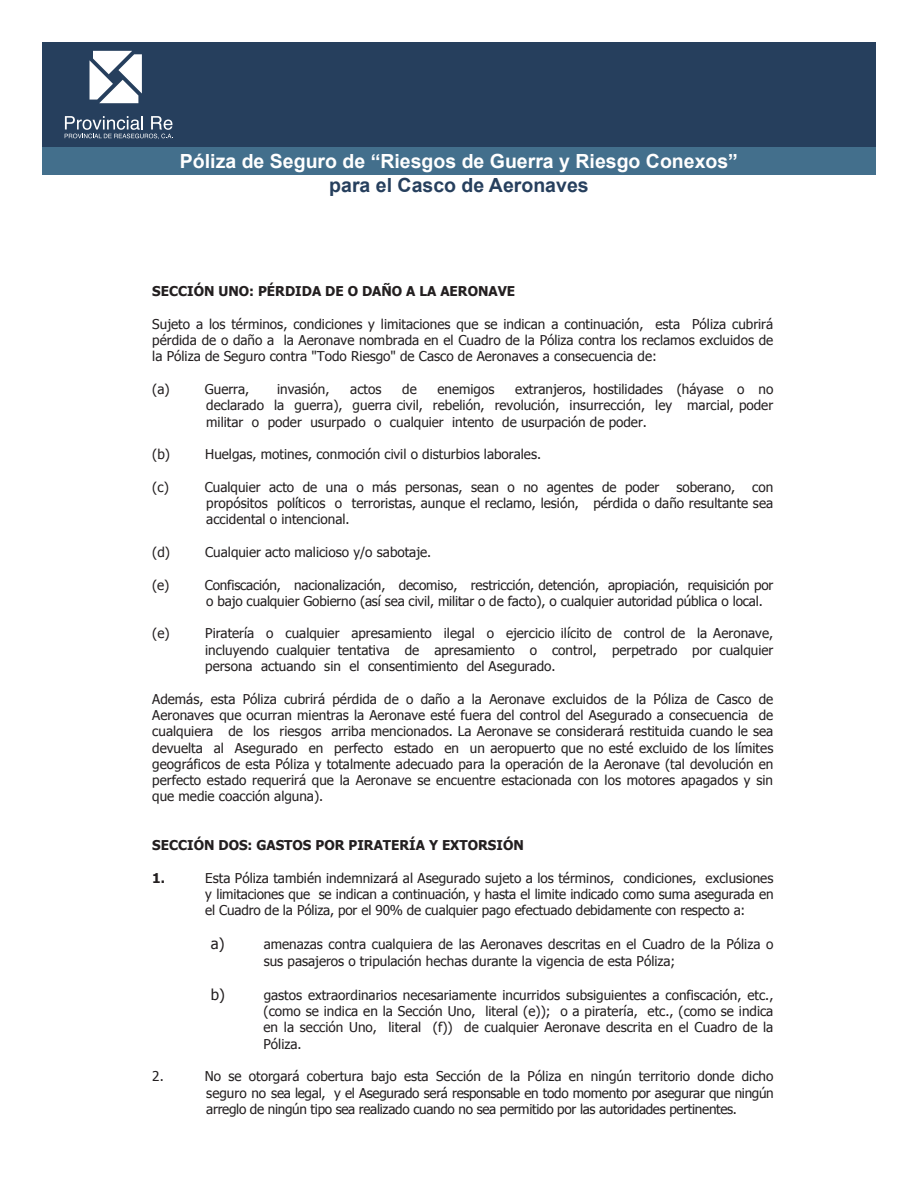
<style>
.page{position:relative;width:918px;height:1188px;background:#fff}
.page>*{position:absolute;margin:0;border:0;box-sizing:border-box;transform-origin:0 0}
.t1{font:700 19.5px "Arial";color:#fff}
.t2{font:700 19.5px "Arial";color:#263f5d}
.t3{font:15px "Tahoma";color:#231f20}
.t4{font:13.5px/16.4px "Tahoma";color:#231f20;text-align:justify}
.t5{font:700 13.5px "Tahoma";color:#231f20}
</style>
<div class="page">
<div style="left:43px;top:43px;width:833px;height:104px;background:#263f5d"></div>
<svg style="left:90px;top:51px;width:52px;height:52px"></svg>
<svg style="left:65px;top:116px;width:108px;height:23px"></svg>
<div style="left:43px;top:147px;width:833px;height:28px;background:#436f8c"></div>
<h1 class="t1" style="left:180px;top:148px;width:560px">Póliza de Seguro de “Riesgos de Guerra y Riesgo Conexos”</h1>
<h1 class="t2" style="left:329px;top:172px;width:261px">para el Casco de Aeronaves</h1>
<p class="t5" style="left:152px;top:282px;width:364px">SECCIÓN UNO: PÉRDIDA DE O DAÑO A LA AERONAVE</p>
<p class="t4" style="left:152px;top:315px;width:623px">Sujeto a los términos, condiciones y limitaciones que se indican a continuación, esta Póliza cubrirá pérdida de o daño a la Aeronave nombrada en el Cuadro de la Póliza contra los reclamos excluidos de la Póliza de Seguro contra "Todo Riesgo" de Casco de Aeronaves a consecuencia de:</p>
<p class="t4" style="left:152px;top:380px;width:19px">(a)</p>
<p class="t4" style="left:205px;top:380px;width:46px">Guerra,</p>
<p class="t4" style="left:277px;top:380px;width:54px">invasión,</p>
<p class="t4" style="left:350px;top:380px;width:33px">actos</p>
<p class="t4" style="left:402px;top:380px;width:16px">de</p>
<p class="t4" style="left:438px;top:380px;width:58px">enemigos</p>
<p class="t4" style="left:206px;top:380px;width:569px;text-indent:309px">extranjeros, hostilidades (háyase o no declarado la guerra), guerra civil, rebelión, revolución, insurrección, ley marcial, poder militar o poder usurpado o cualquier intento de usurpación de poder.</p>
<p class="t4" style="left:152px;top:445px;width:19px">(b)</p>
<p class="t4" style="left:205px;top:445px;width:337px">Huelgas, motines, conmoción civil o disturbios laborales.</p>
<p class="t4" style="left:152px;top:478px;width:18px">(c)</p>
<p class="t4" style="left:205px;top:478px;width:456px">Cualquier acto de una o más personas, sean o no agentes de poder</p>
<p class="t4" style="left:676px;top:478px;width:60px">soberano,</p>
<p class="t4" style="left:206px;top:478px;width:568px;text-indent:546px">con propósitos políticos o terroristas, aunque el reclamo, lesión, pérdida o daño resultante sea accidental o intencional.</p>
<p class="t4" style="left:152px;top:543px;width:19px">(d)</p>
<p class="t4" style="left:205px;top:543px;width:228px">Cualquier acto malicioso y/o sabotaje.</p>
<p class="t4" style="left:152px;top:576px;width:19px">(e)</p>
<p class="t4" style="left:205px;top:576px;width:570px">Confiscación, nacionalización, decomiso, restricción, detención, apropiación, requisición por o bajo cualquier Gobierno (así sea civil, militar o de facto), o cualquier autoridad pública o local.</p>
<p class="t4" style="left:152px;top:625px;width:19px">(e)</p>
<p class="t4" style="left:205px;top:625px;width:570px">Piratería o cualquier apresamiento ilegal o ejercicio ilícito de control de la Aeronave, incluyendo cualquier tentativa de apresamiento o control, perpetrado por cualquier persona actuando sin el consentimiento del Asegurado.</p>
<p class="t4" style="left:152px;top:690px;width:623px">Además, esta Póliza cubrirá pérdida de o daño a la Aeronave excluidos de la Póliza de Casco de Aeronaves que ocurran mientras la Aeronave esté fuera del control del Asegurado a consecuencia de cualquiera de los riesgos arriba mencionados. La Aeronave se considerará restituida cuando le sea devuelta al Asegurado en perfecto estado en un aeropuerto que no esté excluido de los límites geográficos de esta Póliza y totalmente adecuado para la operación de la Aeronave (tal devolución en perfecto estado requerirá que la Aeronave se encuentre estacionada con los motores apagados y sin que medie coacción alguna).</p>
<p class="t5" style="left:152px;top:836px;width:373px">SECCIÓN DOS: GASTOS POR PIRATERÍA Y EXTORSIÓN</p>
<p class="t5" style="left:152px;top:868px;width:14px">1.</p>
<p class="t4" style="left:205px;top:869px;width:570px">Esta Póliza también indemnizará al Asegurado sujeto a los términos, condiciones, exclusiones y limitaciones que se indican a continuación, y hasta el limite indicado como suma asegurada en el Cuadro de la Póliza, por el 90% de cualquier pago efectuado debidamente con respecto a:</p>
<p class="t3" style="left:211px;top:934px;width:15px">a)</p>
<p class="t4" style="left:264px;top:936px;width:511px">amenazas contra cualquiera de las Aeronaves descritas en el Cuadro de la Póliza o sus pasajeros o tripulación hechas durante la vigencia de esta Póliza;</p>
<p class="t3" style="left:211px;top:984px;width:16px">b)</p>
<p class="t4" style="left:264px;top:986px;width:511px">gastos extraordinarios necesariamente incurridos subsiguientes a confiscación, etc., (como se indica en la Sección Uno, literal (e)); o a piratería, etc., (como se indica en la sección Uno, literal (f)) de cualquier Aeronave descrita en el Cuadro de la Póliza.</p>
<p class="t4" style="left:152px;top:1068px;width:13px">2.</p>
<p class="t4" style="left:205px;top:1068px;width:571px">No se otorgará cobertura bajo esta Sección de la Póliza en ningún territorio donde dicho seguro no sea legal, y el Asegurado será responsable en todo momento por asegurar que ningún arreglo de ningún tipo sea realizado cuando no sea permitido por las autoridades pertinentes.</p>
</div>
